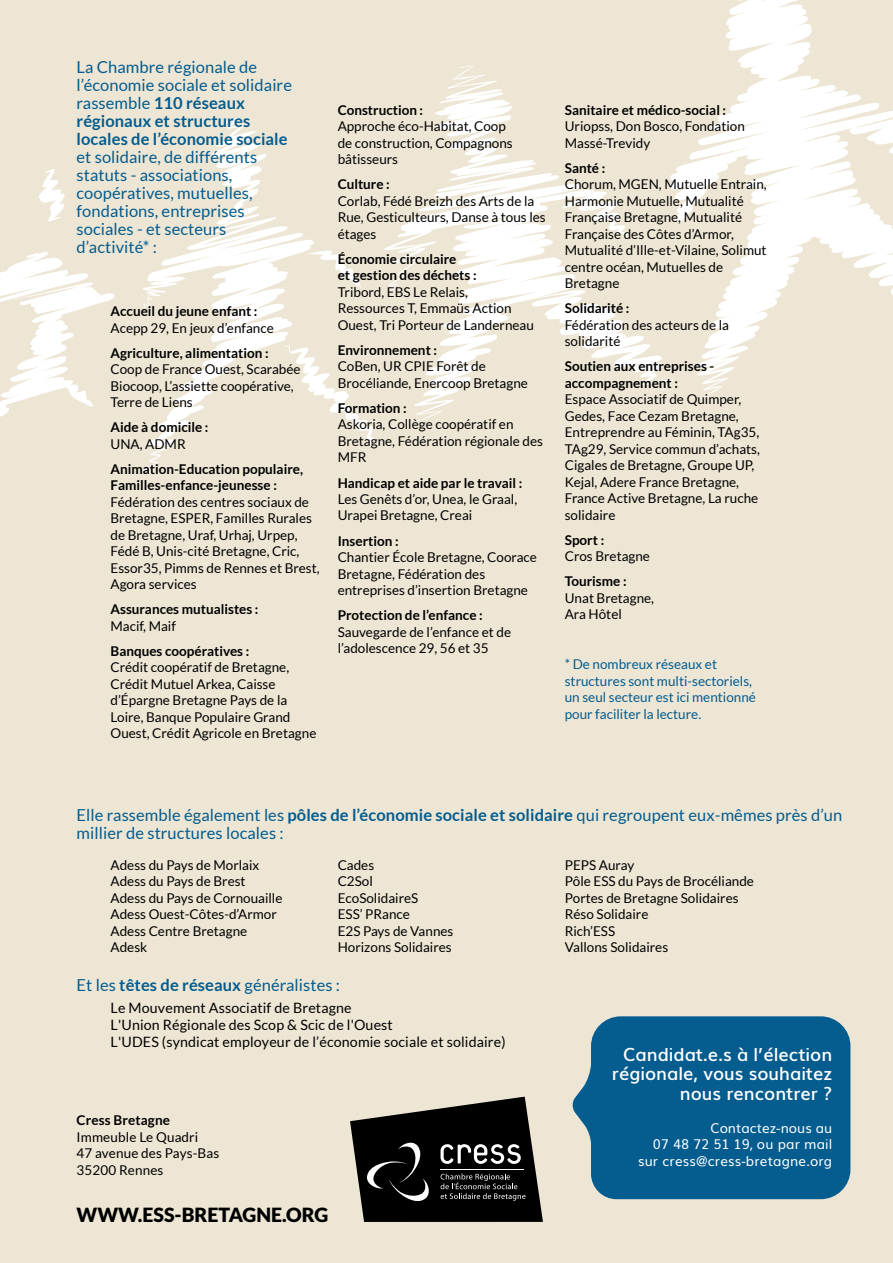
<style>
.page{position:relative;width:893px;height:1263px;background:#ede6d4}
.page>*{position:absolute;margin:0;border:0;box-sizing:border-box;transform-origin:0 0}
.t1{font:900 19.5px "Lato";color:#000}
.t2{font:600 18px/19.5px "Muli";color:#fff;text-align:right}
.t3{font:16.5px/18px "Lato";letter-spacing:.005em;color:#045c8f}
.t4{font:14.25px/17.2px "Lato";letter-spacing:.01em;color:#000}
.t5{font:13.5px/16.5px "Lato";color:#000}
.t6{font:700 13.5px/16.5px "Lato";color:#000}
.t7{font:13.5px/16.5px "Lato";color:#045c8f}
.t8{font:13.5px/16.5px "Muli";letter-spacing:.01em;color:#fff;text-align:right}
.s1{font-weight:700}
</style>
<div class="page">
<svg style="left:572px;top:1016px;width:278px;height:183px;background:#156694"></svg>
<svg style="left:669px;top:0;width:224px;height:402px"></svg>
<svg style="left:414px;top:212px;width:261px;height:210px"></svg>
<svg style="left:388px;top:277px;width:14px;height:15px"></svg>
<svg style="left:384px;top:66px;width:247px;height:211px"></svg>
<svg style="left:316px;top:366px;width:62px;height:80px"></svg>
<svg style="left:316px;top:250px;width:45px;height:38px"></svg>
<svg style="left:142px;top:118px;width:174px;height:358px"></svg>
<svg style="left:143px;top:294px;width:10px;height:17px"></svg>
<svg style="left:0;top:252px;width:114px;height:165px"></svg>
<svg style="left:38px;top:169px;width:27px;height:53px"></svg>
<svg style="left:350px;top:1097px;width:193px;height:125px"></svg>
<p class="t3" style="left:77px;top:58px;width:217px">La Chambre régionale de l’économie sociale et solidaire rassemble <span class="s1">110 réseaux régionaux et structures locales de l’économie sociale</span></p>
<p class="t3" style="left:77px;top:148px;width:182px">et solidaire, de différents statuts - associations, coopératives, mutuelles, fondations, entreprises sociales - et secteurs d’activité* :</p>
<p class="t6" style="left:111px;top:303px;width:148px">Accueil du jeune enfant :</p>
<p class="t5" style="left:111px;top:319px;width:165px">Acepp 29, En jeux d’enfance</p>
<p class="t6" style="left:111px;top:344px;width:160px">Agriculture, alimentation :</p>
<p class="t5" style="left:111px;top:361px;width:192px">Coop de France Ouest, Scarabée<br>Biocoop, L’assiette coopérative,<br>Terre de Liens</p>
<p class="t6" style="left:111px;top:419px;width:99px">Aide à domicile :</p>
<p class="t5" style="left:111px;top:435px;width:77px">UNA, ADMR</p>
<p class="t6" style="left:111px;top:460px;width:194px">Animation-Education populaire,<br>Familles-enfance-jeunesse :</p>
<p class="t5" style="left:111px;top:493px;width:211px">Fédération des centres sociaux de<br>Bretagne, ESPER, Familles Rurales de Bretagne, Uraf, Urhaj, Urpep,<br>Fédé B, Unis-cité Bretagne, Cric,<br>Essor35, Pimms de Rennes et Brest,<br>Agora services</p>
<p class="t6" style="left:111px;top:601px;width:149px">Assurances mutualistes :</p>
<p class="t5" style="left:111px;top:617px;width:67px">Macif, Maif</p>
<p class="t6" style="left:111px;top:642px;width:140px">Banques coopératives :</p>
<p class="t5" style="left:111px;top:659px;width:207px">Crédit coopératif de Bretagne,<br>Crédit Mutuel Arkea, Caisse d’Épargne Bretagne Pays de la<br>Loire, Banque Populaire Grand<br>Ouest, Crédit Agricole en Bretagne</p>
<p class="t6" style="left:338px;top:102px;width:87px">Construction :</p>
<p class="t5" style="left:338px;top:118px;width:177px">Approche éco-Habitat, Coop de construction, Compagnons bâtisseurs</p>
<p class="t6" style="left:338px;top:176px;width:54px">Culture :</p>
<p class="t5" style="left:338px;top:193px;width:210px">Corlab, Fédé Breizh des Arts de la<br>Rue, Gesticulteurs, Danse à tous les étages</p>
<p class="t6" style="left:338px;top:251px;width:140px">Économie circulaire<br>et gestion des déchets :</p>
<p class="t5" style="left:338px;top:284px;width:198px">Tribord, EBS Le Relais,<br>Ressources T, Emmaüs Action<br>Ouest, Tri Porteur de Landerneau</p>
<p class="t6" style="left:338px;top:342px;width:101px">Environnement :</p>
<p class="t5" style="left:338px;top:358px;width:192px">CoBen, UR CPIE Forêt de<br>Brocéliande, Enercoop Bretagne</p>
<p class="t6" style="left:338px;top:400px;width:71px">Formation :</p>
<p class="t5" style="left:338px;top:416px;width:207px">Askoria, Collège coopératif en<br>Bretagne, Fédération régionale des<br>MFR</p>
<p class="t6" style="left:338px;top:474px;width:186px">Handicap et aide par le travail :</p>
<p class="t5" style="left:338px;top:491px;width:181px">Les Genêts d’or, Unea, le Graal,<br>Urapei Bretagne, Creai</p>
<p class="t6" style="left:338px;top:532px;width:62px">Insertion :</p>
<p class="t5" style="left:338px;top:549px;width:201px">Chantier École Bretagne, Coorace<br>Bretagne, Fédération des entreprises d’insertion Bretagne</p>
<p class="t6" style="left:338px;top:607px;width:147px">Protection de l’enfance :</p>
<p class="t5" style="left:338px;top:623px;width:175px">Sauvegarde de l’enfance et de l’adolescence 29, 56 et 35</p>
<p class="t6" style="left:565px;top:102px;width:163px">Sanitaire et médico-social :</p>
<p class="t5" style="left:565px;top:118px;width:182px">Uriopss, Don Bosco, Fondation<br>Massé-Trevidy</p>
<p class="t6" style="left:565px;top:160px;width:42px">Santé :</p>
<p class="t5" style="left:565px;top:176px;width:203px">Chorum, MGEN, Mutuelle Entrain,<br>Harmonie Mutuelle, Mutualité<br>Française Bretagne, Mutualité<br>Française des Côtes d’Armor,<br>Mutualité d’Ille-et-Vilaine, Solimut centre océan, Mutuelles de<br>Bretagne</p>
<p class="t6" style="left:565px;top:300px;width:66px">Solidarité :</p>
<p class="t5" style="left:565px;top:317px;width:166px">Fédération des acteurs de la solidarité</p>
<p class="t6" style="left:565px;top:358px;width:151px">Soutien aux entreprises - accompagnement :</p>
<p class="t5" style="left:565px;top:391px;width:197px">Espace Associatif de Quimper,<br>Gedes, Face Cezam Bretagne,<br>Entreprendre au Féminin, TAg35,<br>TAg29, Service commun d’achats,<br>Cigales de Bretagne, Groupe UP,<br>Kejal, Adere France Bretagne,<br>France Active Bretagne, La ruche solidaire</p>
<p class="t6" style="left:565px;top:531px;width:41px">Sport :</p>
<p class="t5" style="left:565px;top:548px;width:87px">Cros Bretagne</p>
<p class="t6" style="left:565px;top:573px;width:63px">Tourisme :</p>
<p class="t5" style="left:565px;top:590px;width:91px">Unat Bretagne,<br>Ara Hôtel</p>
<p class="t7" style="left:565px;top:656px;width:193px">* De nombreux réseaux et structures sont multi-sectoriels, un seul secteur est ici mentionné pour faciliter la lecture.</p>
<p class="t3" style="left:77px;top:806px;width:767px">Elle rassemble également les <span class="s1">pôles de l’économie sociale et solidaire</span> qui regroupent eux-mêmes près d’un millier de structures locales :</p>
<p class="t5" style="left:111px;top:857px;width:173px">Adess du Pays de Morlaix<br>Adess du Pays de Brest<br>Adess du Pays de Cornouaille<br>Adess Ouest-Côtes-d’Armor<br>Adess Centre Bretagne<br>Adesk</p>
<p class="t5" style="left:338px;top:857px;width:117px">Cades<br>C2Sol<br>EcoSolidaireS<br>ESS’ PRance<br>E2S Pays de Vannes<br>Horizons Solidaires</p>
<p class="t5" style="left:565px;top:857px;width:191px">PEPS Auray<br>Pôle ESS du Pays de Brocéliande<br>Portes de Bretagne Solidaires<br>Réso Solidaire<br>Rich’ESS<br>Vallons Solidaires</p>
<p class="t3" style="left:77px;top:976px;width:265px">Et les <span class="s1">têtes de réseaux</span> généralistes :</p>
<p class="t4" style="left:111px;top:999px;width:397px">Le Mouvement Associatif de Bretagne<br>L'Union Régionale des Scop &amp; Scic de l'Ouest<br>L'UDES (syndicat employeur de l’économie sociale et solidaire)</p>
<p class="t6" style="left:77px;top:1112px;width:95px">Cress Bretagne</p>
<p class="t5" style="left:77px;top:1128px;width:144px">Immeuble Le Quadri<br>47 avenue des Pays-Bas<br>35200 Rennes</p>
<h1 class="t1" style="left:77px;top:1203px;width:253px">WWW.ESS-BRETAGNE.ORG</h1>
<h2 class="t2" style="left:612px;top:1043px;width:222px">Candidat.e.s à l’élection régionale, vous souhaitez nous rencontrer ?</h2>
<p class="t8" style="left:638px;top:1118px;width:196px">Contactez-nous au<br>07 48 72 51 19, ou par mail sur cress@cress-bretagne.org</p>
</div>
